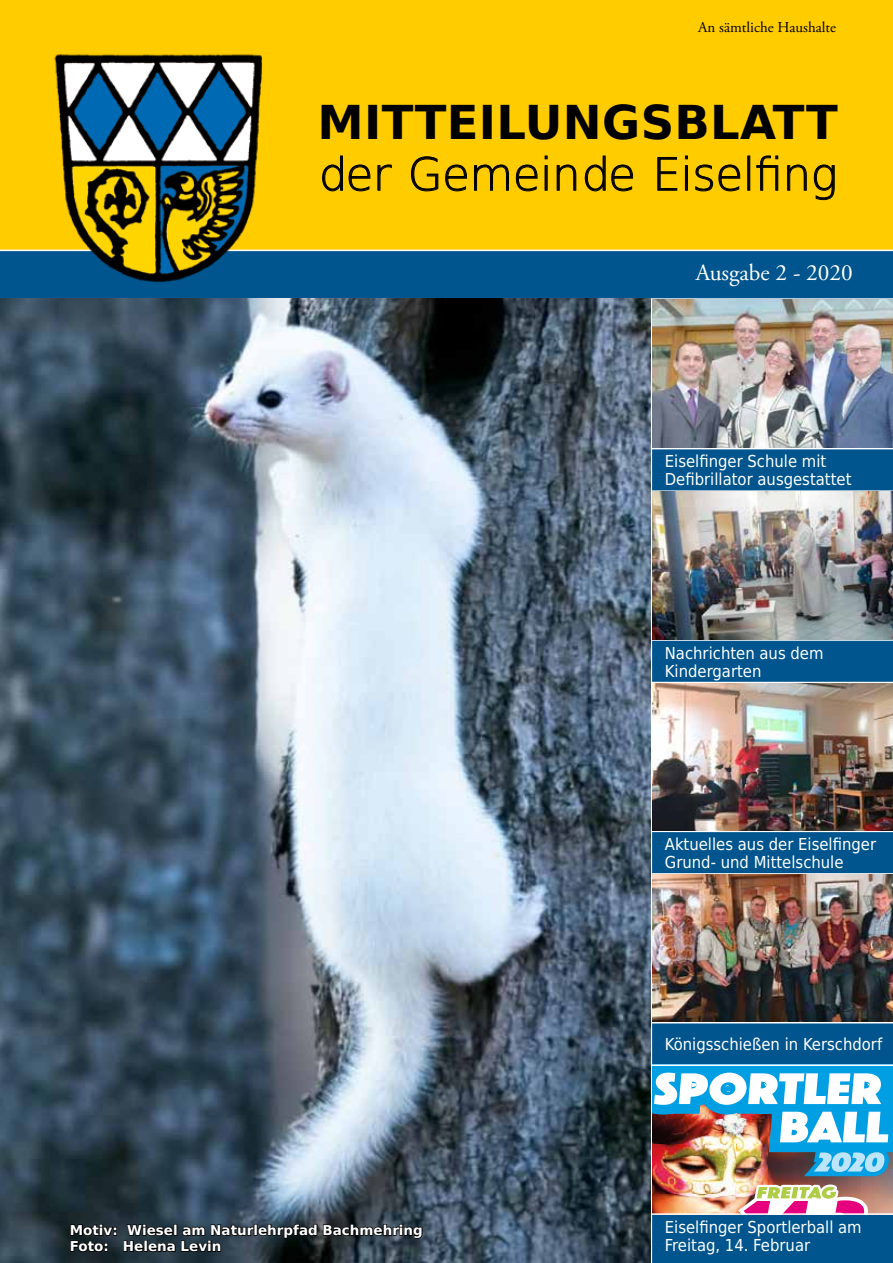
<style>
.page{position:relative;width:893px;height:1263px;background:#fff}
.page>*{position:absolute;margin:0;border:0;box-sizing:border-box;transform-origin:0 0}
.t1{font:700 46.5px "DejaVu Sans";letter-spacing:.005em;color:#000}
.t2{font:200 45px "DejaVu Sans";letter-spacing:-.01em;color:#000}
.t3{font:23.25px "Adobe Garamond Pro";color:#fff}
.t4{font:16.5px/18px "DejaVu Sans Condensed";color:#fff}
.t5{font:15px "Adobe Garamond Pro";color:#000}
.t6{font:700 13.5px/16.2px "DejaVu Sans";color:#fff}
</style>
<div class="page">
<div style="left:0;top:0;width:893px;height:255px;background:#fc0"></div>
<div style="left:0;top:251px;width:893px;height:48px;background:#00558e"></div>
<hr style="left:0;top:250px;width:893px;height:1px;background:#fff">
<svg style="left:322px;top:155px;width:49px;height:37px"></svg>
<svg style="left:377px;top:164px;width:15px;height:27px"></svg>
<svg style="left:411px;top:156px;width:28px;height:36px"></svg>
<svg style="left:445px;top:164px;width:22px;height:28px"></svg>
<svg style="left:474px;top:164px;width:35px;height:27px"></svg>
<svg style="left:516px;top:164px;width:22px;height:28px"></svg>
<svg style="left:556px;top:164px;width:21px;height:27px"></svg>
<svg style="left:585px;top:155px;width:48px;height:37px"></svg>
<svg style="left:657px;top:157px;width:21px;height:34px"></svg>
<div style="left:685px;top:165px;width:3px;height:26px;border:1px solid #000"></div>
<svg style="left:695px;top:164px;width:45px;height:28px"></svg>
<svg style="left:756px;top:155px;width:22px;height:36px"></svg>
<svg style="left:787px;top:164px;width:20px;height:27px"></svg>
<svg style="left:814px;top:164px;width:21px;height:36px"></svg>
<img style="left:36px;top:54px;width:251px;height:229px">
<div style="left:48px;top:220px;width:17px;height:21px;background:#fc0"></div>
<div style="left:651px;top:295px;width:242px;height:968px;background:#00558e"></div>
<hr style="left:651px;top:299px;width:1px;height:964px;background:#fff">
<hr style="left:0;top:298px;width:893px;height:2px;background:#fff">
<hr style="left:651px;top:448px;width:242px;height:1px;background:#fff">
<hr style="left:651px;top:490px;width:242px;height:2px;background:#fff">
<hr style="left:651px;top:639px;width:242px;height:2px;background:#fff">
<hr style="left:651px;top:682px;width:242px;height:1px;background:#fff">
<hr style="left:651px;top:831px;width:242px;height:1px;background:#fff">
<hr style="left:651px;top:873px;width:242px;height:2px;background:#fff">
<hr style="left:651px;top:1022px;width:242px;height:1px;background:#fff">
<img style="left:653px;top:1066px;width:240px;height:147px">
<hr style="left:651px;top:1064px;width:242px;height:2px;background:#fff">
<hr style="left:651px;top:1213px;width:242px;height:2px;background:#fff">
<img style="left:652px;top:492px;width:241px;height:147px">
<img style="left:652px;top:683px;width:241px;height:148px">
<img style="left:652px;top:875px;width:241px;height:147px">
<img style="left:652px;top:300px;width:241px;height:148px">
<img style="left:0;top:299px;width:651px;height:964px">
<svg style="left:70px;top:1220px;width:47px;height:33px"></svg>
<svg style="left:123px;top:1221px;width:300px;height:32px"></svg>
<p class="t5" style="left:698px;top:18px;width:139px">An sämtliche Haushalte</p>
<h1 class="t1" style="left:317px;top:85px;width:522px">MITTEILUNGSBLATT</h1>
<h2 class="t2" style="left:317px;top:140px;width:522px">der Gemeinde Eiselfing</h2>
<h3 class="t3" style="left:696px;top:259px;width:159px">Ausgabe 2 - 2020</h3>
<p class="t4" style="left:665px;top:451px;width:188px">Eiselfinger Schule mit<br>Defibrillator ausgestattet</p>
<p class="t4" style="left:665px;top:643px;width:160px">Nachrichten aus dem<br>Kindergarten</p>
<p class="t4" style="left:665px;top:834px;width:213px">Aktuelles aus der Eiselfinger<br>Grund- und Mittelschule</p>
<p class="t6" style="left:70px;top:1221px;width:355px">Motiv: Wiesel am Naturlehrpfad Bachmehring<br>Foto: Helena Levin</p>
<p class="t4" style="left:665px;top:1034px;width:219px">Königsschießen in Kerschdorf</p>
<p class="t4" style="left:665px;top:1217px;width:198px">Eiselfinger Sportlerball am<br>Freitag, 14. Februar</p>
</div>
